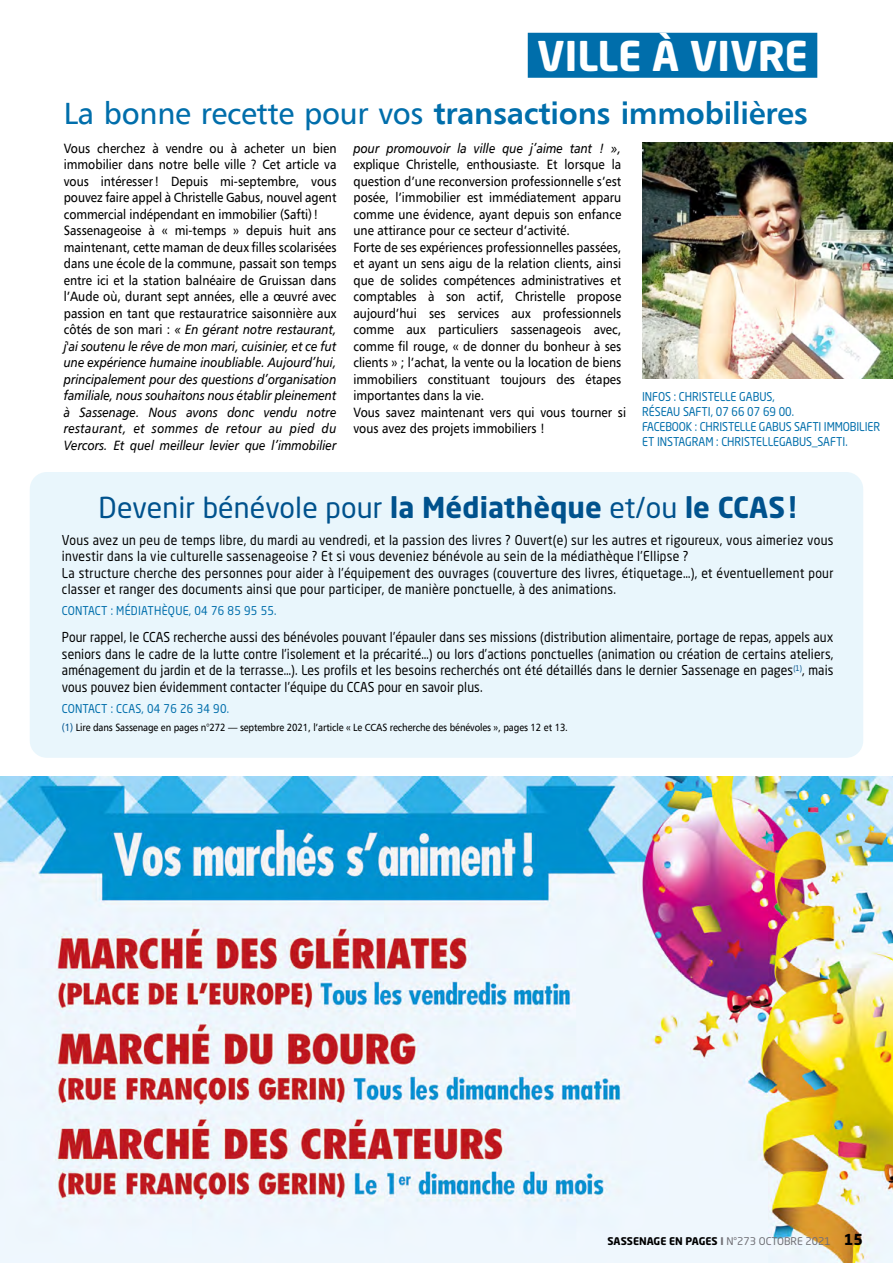
<style>
.page{position:relative;width:893px;height:1263px;background:#fff}
.page>*{position:absolute;margin:0;border:0;box-sizing:border-box;transform-origin:0 0}
.t1{font:700 40.5px "Neo Sans Std";color:#fff}
.t2{font:700 30.75px "Humanist 777 BT";letter-spacing:-.01em;color:#006eab}
.t3{font:28.5px "Neo Sans Std";letter-spacing:.005em;color:#00528d}
.t4{font:13.5px/16.5px "Humanist 777 BT";color:#000;scale:.9 1}
.t5{font:13.5px/16.5px "Neo Sans Std";letter-spacing:.025em;color:#000;scale:.9 1}
.t6{font:italic 13.5px "Humanist 777 BT";color:#000;scale:.9 1}
.t7{font:12px/15px "Neo Sans Std";color:#006eab;scale:.9 1}
.t8{font:12px "Neo Sans Std";letter-spacing:.025em;color:#006eab;scale:.9 1}
.t9{font:10.5px "Humanist 777 BT";letter-spacing:-.01em;color:#000;scale:.9 1}
.t10{font:700 10.5px "Neo Sans Std";color:#000}
.s1{font-weight:400}
.s2{font-style:italic}
.s3{font-weight:700}
.s4{color:#00528d}
.s5{color:#706f75}
.s6{font-weight:400;color:#706f75}
.s7{font-size:15px}
</style>
<div class="page">
<div style="left:528px;top:33px;width:289px;height:45px;background:#006eab"></div>
<div style="left:30px;top:472px;width:833px;height:286px;background:#e9f6fc;border-radius:17px"></div>
<img style="left:642px;top:142px;width:251px;height:236px">
<img style="left:0;top:777px;width:893px;height:486px">
<h1 class="t1" style="left:537px;top:30px;width:272px">VILLE À VIVRE</h1>
<h2 class="t2" style="left:64px;top:93px;width:745px"><span class="s1">La bonne recette pour vos</span> transactions immobilières</h2>
<p class="t4" style="left:64px;top:139px;width:305px">Vous cherchez à vendre ou à acheter un bien immobilier dans notre belle ville ? Cet article va vous intéresser ! Depuis mi-septembre, vous pouvez faire appel à Christelle Gabus, nouvel agent commercial indépendant en immobilier (Safti) !<br>Sassenageoise à « mi-temps » depuis huit ans maintenant, cette maman de deux filles scolarisées dans une école de la commune, passait son temps entre ici et la station balnéaire de Gruissan dans l’Aude où, durant sept années, elle a œuvré avec passion en tant que restauratrice saisonnière aux côtés de son mari : <span class="s2">« En gérant notre restaurant, j'ai soutenu le rêve de mon mari, cuisinier, et ce fut une expérience humaine inoubliable. Aujourd’hui, principalement pour des questions d’organisation familiale, nous souhaitons nous établir pleinement à Sassenage. Nous avons donc vendu notre restaurant, et sommes de retour au pied du Vercors. Et quel meilleur levier que l’immobilier</span></p>
<p class="t6" style="left:353px;top:139px;width:299px">pour promouvoir la ville que j’aime tant ! »,</p>
<p class="t4" style="left:353px;top:156px;width:304px">explique Christelle, enthousiaste. Et lorsque la question d’une reconversion professionnelle s’est posée, l’immobilier est immédiatement apparu comme une évidence, ayant depuis son enfance une attirance pour ce secteur d’activité.<br>Forte de ses expériences professionnelles passées, et ayant un sens aigu de la relation clients, ainsi que de solides compétences administratives et comptables à son actif, Christelle propose aujourd’hui ses services aux professionnels comme aux particuliers sassenageois avec, comme fil rouge, « de donner du bonheur à ses clients » ; l’achat, la vente ou la location de biens immobiliers constituant toujours des étapes importantes dans la vie.<br>Vous savez maintenant vers qui vous tourner si vous avez des projets immobiliers !</p>
<p class="t7" style="left:642px;top:389px;width:266px">INFOS : CHRISTELLE GABUS,<br>RÉSEAU SAFTI, 07 66 07 69 00.<br>FACEBOOK : CHRISTELLE GABUS SAFTI IMMOBILIER ET INSTAGRAM : CHRISTELLEGABUS_SAFTI.</p>
<h3 class="t3" style="left:99px;top:490px;width:700px">Devenir bénévole pour <span class="s3">la Médiathèque</span> et/ou <span class="s3">le CCAS!</span></h3>
<p class="t5" style="left:62px;top:531px;width:859px">Vous avez un peu de temps libre, du mardi au vendredi, et la passion des livres ? Ouvert(e) sur les autres et rigoureux, vous aimeriez vous investir dans la vie culturelle sassenageoise ? Et si vous deveniez bénévole au sein de la médiathèque l’Ellipse ?<br>La structure cherche des personnes pour aider à l’équipement des ouvrages (couverture des livres, étiquetage…), et éventuellement pour classer et ranger des documents ainsi que pour participer, de manière ponctuelle, à des animations.</p>
<p class="t8" style="left:62px;top:603px;width:240px">CONTACT : MÉDIATHÈQUE, 04 76 85 95 55.</p>
<p class="t5" style="left:62px;top:629px;width:859px;text-align:justify">Pour rappel, le CCAS recherche aussi des bénévoles pouvant l’épauler dans ses missions (distribution alimentaire, portage de repas, appels aux seniors dans le cadre de la lutte contre l’isolement et la précarité…) ou lors d’actions ponctuelles (animation ou création de certains ateliers, aménagement du jardin et de la terrasse…). Les profils et les besoins recherchés ont été détaillés dans le dernier Sassenage en pages<sup>(1)</sup>, mais vous pouvez bien évidemment contacter l’équipe du CCAS pour en savoir plus.</p>
<p class="t8" style="left:62px;top:701px;width:187px">CONTACT : CCAS, 04 76 26 34 90.</p>
<p class="t9" style="left:62px;top:720px;width:564px"><span class="s4">(1)</span> Lire dans Sassenage en pages n°272 — septembre 2021, l’article « Le CCAS recherche des bénévoles », pages 12 et 13.</p>
<p class="t10" style="left:608px;top:1234px;width:257px">SASSENAGE EN PAGES <span class="s5">I</span> <span class="s6">N°273 OCTOBRE 2021</span> <span class="s7">15</span></p>
</div>
